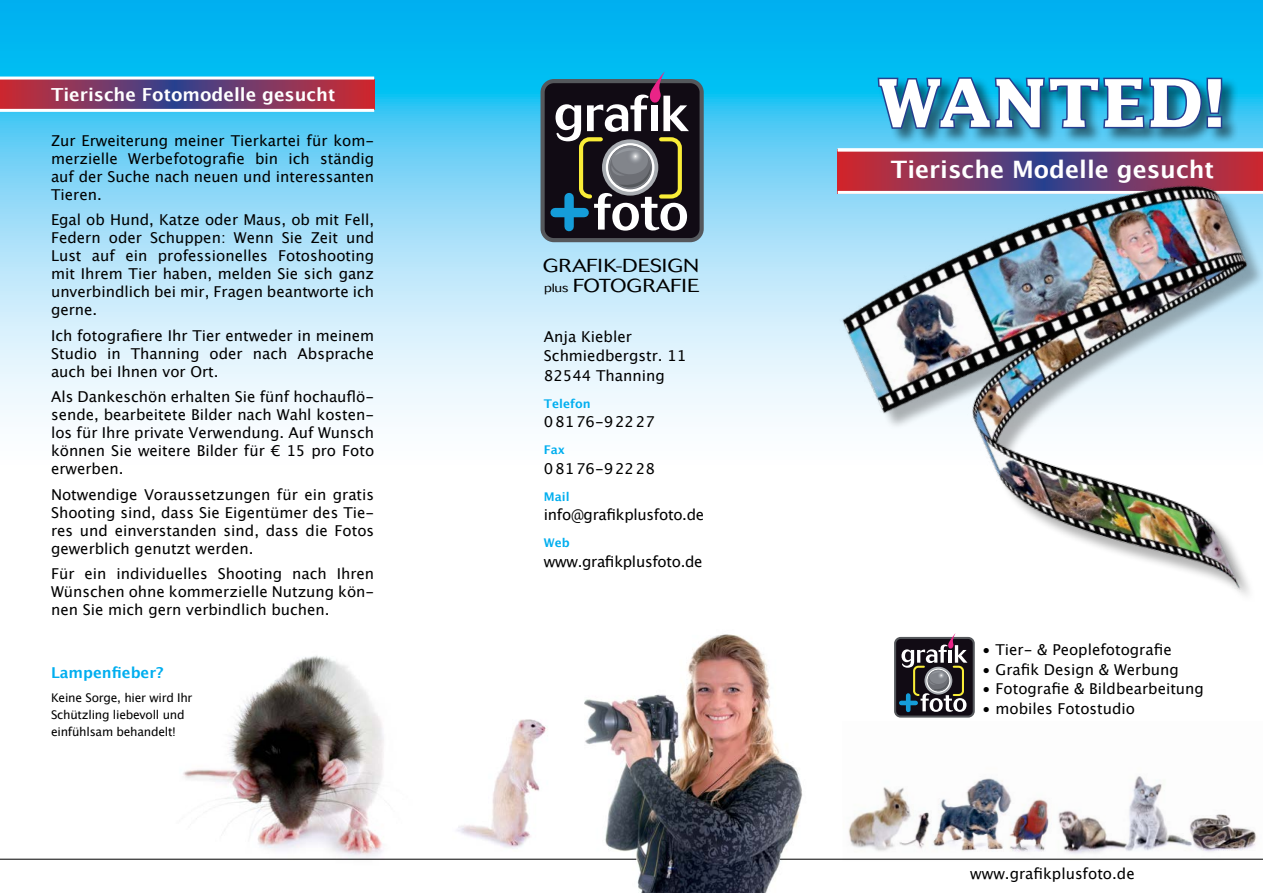
<style>
.page{position:relative;width:1263px;height:893px;background:#fff}
.page>*{position:absolute;margin:0;border:0;box-sizing:border-box;transform-origin:0 0}
.t1{font:700 66px "Lucida";letter-spacing:.03em;color:#fff}
.t2{font:700 24px "Lucida Grande";color:#fff}
.t3{font:300 18.6px/20.2px "Cosmos";color:#000;scale:1.15 1}
.t4{font:700 18px "Lucida Grande";color:#fff}
.t5{font:15px/18px "Lucida Grande";color:#000;text-align:justify}
.t6{font:15px "Lucida Grande";letter-spacing:-.02em;color:#000}
.t7{font:15px "Lucida Grande";letter-spacing:.06em;color:#000}
.t8{font:700 15px "Lucida Grande";color:#00aeef}
.t9{font:12px/16.5px "Lucida Grande";letter-spacing:-.02em;color:#000}
.t10{font:700 12px "Lucida Grande";color:#00aeef}
.s1{font-size:11.85px}
</style>
<div class="page">
<svg style="left:0;top:0;width:1263px;height:417px;background:#7bd6f7"></svg>
<div style="left:878px;top:77px;width:361px;height:69px;background:#000;opacity:.5"></div>
<svg style="left:876px;top:76px;width:348px;height:55px;background:#1d7cad"></svg>
<img style="left:842px;top:776px;width:421px;height:83px">
<img style="left:169px;top:656px;width:243px;height:203px">
<div style="left:895px;top:638px;width:79px;height:79px;background:#110b14;border-radius:6px"></div>
<div style="left:894px;top:637px;width:81px;height:81px;border:2px solid #55585c;border-radius:6px"></div>
<svg style="left:901px;top:635px;width:66px;height:77px"></svg>
<svg style="left:838px;top:151px;width:425px;height:23px;background:#863c63"></svg>
<hr style="left:838px;top:148px;width:425px;height:3px;background:#fff">
<svg style="left:0;top:80px;width:374px;height:29px;background:#833760"></svg>
<hr style="left:0;top:77px;width:374px;height:3px;background:#fff">
<hr style="left:0;top:109px;width:374px;height:3px;background:#fff">
<img style="left:833px;top:174px;width:430px;height:461px">
<img style="left:428px;top:634px;width:384px;height:259px">
<hr style="left:0;top:859px;width:636px;height:1px;background:#000">
<hr style="left:780px;top:859px;width:483px;height:1px;background:#000">
<div style="left:543px;top:81px;width:159px;height:159px;background:#110b14;border-radius:11px"></div>
<div style="left:540px;top:79px;width:164px;height:163px;border:4px solid #55585c;border-radius:11px"></div>
<svg style="left:555px;top:72px;width:134px;height:159px"></svg>
<p class="t4" style="left:51px;top:80px;width:286px">Tierische Fotomodelle gesucht</p>
<p class="t5" style="left:51px;top:132px;width:325px">Zur Erweiterung meiner Tierkartei für kom&shy;merzielle Werbefotografie bin ich ständig auf der Suche nach neuen und interessanten Tieren.</p>
<p class="t5" style="left:51px;top:211px;width:325px">Egal ob Hund, Katze oder Maus, ob mit Fell, Federn oder Schuppen: Wenn Sie Zeit und Lust auf ein professionelles Fotoshooting mit Ihrem Tier haben, melden Sie sich ganz unverbindlich bei mir, Fragen beantworte ich gerne.</p>
<p class="t5" style="left:51px;top:327px;width:325px">Ich fotografiere Ihr Tier entweder in meinem Studio in Thanning oder nach Absprache auch bei Ihnen vor Ort.</p>
<p class="t5" style="left:51px;top:388px;width:325px">Als Dankeschön erhalten Sie fünf hochauflö&shy;sende, bearbeitete Bilder nach Wahl kosten&shy;los für Ihre private Verwendung. Auf Wunsch können Sie weitere Bilder für € 15 pro Foto erwerben.</p>
<p class="t5" style="left:51px;top:486px;width:325px">Notwendige Voraussetzungen für ein gratis Shooting sind, dass Sie Eigentümer des Tie&shy;res und einverstanden sind, dass die Fotos gewerblich genutzt werden.</p>
<p class="t5" style="left:51px;top:565px;width:325px">Für ein individuelles Shooting nach Ihren Wünschen ohne kommerzielle Nutzung kön&shy;nen Sie mich gern verbindlich buchen.</p>
<p class="t8" style="left:51px;top:661px;width:114px">Lampenfieber?</p>
<p class="t9" style="left:51px;top:690px;width:143px">Keine Sorge, hier wird Ihr<br>Schützling liebevoll und einfühlsam behandelt!</p>
<p class="t3" style="left:543px;top:255px;width:138px">GRAFIK-DESIGN<br><span class="s1">PLUS</span> FOTOGRAFIE</p>
<p class="t5" style="left:544px;top:327px;width:144px;line-height:19.5px;text-align:left">Anja Kiebler<br>Schmiedbergstr. 11<br>82544 Thanning</p>
<p class="t10" style="left:544px;top:394px;width:48px">Telefon</p>
<p class="t7" style="left:544px;top:413px;width:113px">08176-92227</p>
<p class="t10" style="left:544px;top:440px;width:23px">Fax</p>
<p class="t7" style="left:544px;top:460px;width:113px">08176-92228</p>
<p class="t10" style="left:544px;top:487px;width:27px">Mail</p>
<p class="t6" style="left:544px;top:506px;width:162px">info@grafikplusfoto.de</p>
<p class="t10" style="left:544px;top:533px;width:27px">Web</p>
<p class="t6" style="left:544px;top:553px;width:160px">www.grafikplusfoto.de</p>
<h1 class="t1" style="left:877px;top:63px;width:349px">WANTED!</h1>
<h2 class="t2" style="left:891px;top:150px;width:325px">Tierische Modelle gesucht</h2>
<p class="t5" style="left:982px;top:641px;width:191px">• Tier- &amp; Peoplefotografie</p>
<p class="t5" style="left:982px;top:661px;width:198px">• Grafik Design &amp; Werbung</p>
<p class="t5" style="left:982px;top:680px;width:223px">• Fotografie &amp; Bildbearbeitung</p>
<p class="t5" style="left:982px;top:700px;width:154px">• mobiles Fotostudio</p>
<p class="t5" style="left:970px;top:865px;width:166px">www.grafikplusfoto.de</p>
</div>
